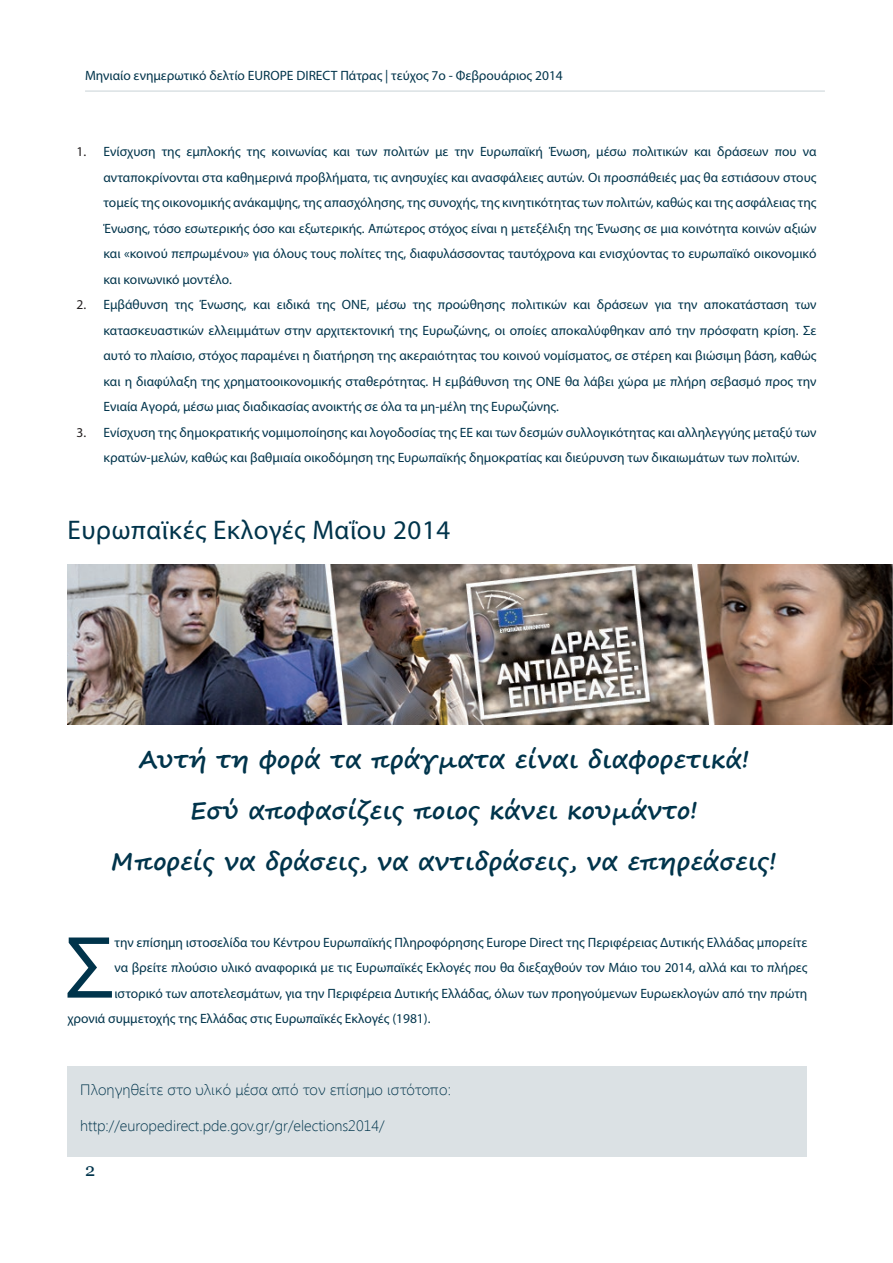
<style>
.page{position:relative;width:893px;height:1263px;background:#fff}
.page>*{position:absolute;margin:0;border:0;box-sizing:border-box;transform-origin:0 0}
.t1{font:89.1px "Myriad Pro";color:#00344b}
.t2{font:27px "Myriad Pro";letter-spacing:.02em;color:#00344b}
.t3{font:700 24px/51px "Segoe Print";color:#00344b;text-align:center}
.t4{font:18px "Georgia";color:#00344b}
.t5{font:300 15px "Segoe UI";color:#00344b}
.t6{font:13.5px/25.5px "Myriad Pro";color:#00344b;text-align:justify}
.s1{color:#231f20}
</style>
<div class="page">
<hr style="left:85px;top:90px;width:740px;height:2px;background:#dbe1e4">
<img style="left:68px;top:564px;width:825px;height:161px">
<div style="left:68px;top:1066px;width:739px;height:91px;background:#dbe1e4"></div>
<p class="t6" style="left:85px;top:62px;width:479px">Μηνιαίο ενημερωτικό δελτίο EUROPE DIRECT Πάτρας | τεύχος 7ο - Φεβρουάριος 2014</p>
<p class="t6" style="left:104px;top:139px;width:714px;text-indent:-27px"><span class="s1">1.</span> Ενίσχυση της εμπλοκής της κοινωνίας και των πολιτών με την Ευρωπαϊκή Ένωση, μέσω πολιτικών και δράσεων που να ανταποκρίνονται στα καθημερινά προβλήματα, τις ανησυχίες και ανασφάλειες αυτών. Οι προσπάθειές μας θα εστιάσουν στους τομείς της οικονομικής ανάκαμψης, της απασχόλησης, της συνοχής, της κινητικότητας των πολιτών, καθώς και της ασφάλειας της Ένωσης, τόσο εσωτερικής όσο και εξωτερικής. Απώτερος στόχος είναι η μετεξέλιξη της Ένωσης σε μια κοινότητα κοινών αξιών και «κοινού πεπρωμένου» για όλους τους πολίτες της, διαφυλάσσοντας ταυτόχρονα και ενισχύοντας το ευρωπαϊκό οικονομικό και κοινωνικό μοντέλο.</p>
<p class="t6" style="left:104px;top:292px;width:714px;text-indent:-27px"><span class="s1">2.</span> Εμβάθυνση της Ένωσης, και ειδικά της ΟΝΕ, μέσω της προώθησης πολιτικών και δράσεων για την αποκατάσταση των κατασκευαστικών ελλειμμάτων στην αρχιτεκτονική της Ευρωζώνης, οι οποίες αποκαλύφθηκαν από την πρόσφατη κρίση. Σε αυτό το πλαίσιο, στόχος παραμένει η διατήρηση της ακεραιότητας του κοινού νομίσματος, σε στέρεη και βιώσιμη βάση, καθώς και η διαφύλαξη της χρηματοοικονομικής σταθερότητας. Η εμβάθυνση της ΟΝΕ θα λάβει χώρα με πλήρη σεβασμό προς την Ενιαία Αγορά, μέσω μιας διαδικασίας ανοικτής σε όλα τα μη-μέλη της Ευρωζώνης.</p>
<p class="t6" style="left:104px;top:419px;width:714px;text-indent:-27px"><span class="s1">3.</span> Ενίσχυση της δημοκρατικής νομιμοποίησης και λογοδοσίας της ΕΕ και των δεσμών συλλογικότητας και αλληλεγγύης μεταξύ των κρατών-μελών, καθώς και βαθμιαία οικοδόμηση της Ευρωπαϊκής δημοκρατίας και διεύρυνση των δικαιωμάτων των πολιτών.</p>
<h2 class="t2" style="left:68px;top:513px;width:384px">Ευρωπαϊκές Εκλογές Μαΐου 2014</h2>
<h3 class="t3" style="left:111px;top:733px;width:667px">Αυτή τη φορά τα πράγματα είναι διαφορετικά!<br>Εσύ αποφασίζεις ποιος κάνει κουμάντο!<br>Μπορείς να δράσεις, να αντιδράσεις, να επηρεάσεις!</h3>
<h1 class="t1" style="left:65px;top:913px;width:51px">Σ</h1>
<p class="t6" style="left:114px;top:929px;width:694px">την επίσημη ιστοσελίδα του Κέντρου Ευρωπαϊκής Πληροφόρησης Europe Direct της Περιφέρειας Δυτικής Ελλάδας μπορείτε</p>
<p class="t6" style="left:114px;top:955px;width:694px">να βρείτε πλούσιο υλικό αναφορικά με τις Ευρωπαϊκές Εκλογές που θα διεξαχθούν τον Μάιο του 2014, αλλά και το πλήρες</p>
<p class="t6" style="left:114px;top:980px;width:694px">ιστορικό των αποτελεσμάτων, για την Περιφέρεια Δυτικής Ελλάδας, όλων των προηγούμενων Ευρωεκλογών από την πρώτη</p>
<p class="t6" style="left:68px;top:1006px;width:364px">χρονιά συμμετοχής της Ελλάδας στις Ευρωπαϊκές Εκλογές (1981).</p>
<p class="t5" style="left:80px;top:1079px;width:372px">Πλοηγηθείτε στο υλικό μέσα από τον επίσημο ιστότοπο:</p>
<p class="t5" style="left:80px;top:1115px;width:306px">http://europedirect.pde.gov.gr/gr/elections2014/</p>
<h3 class="t4" style="left:85px;top:1159px;width:12px">2</h3>
</div>
